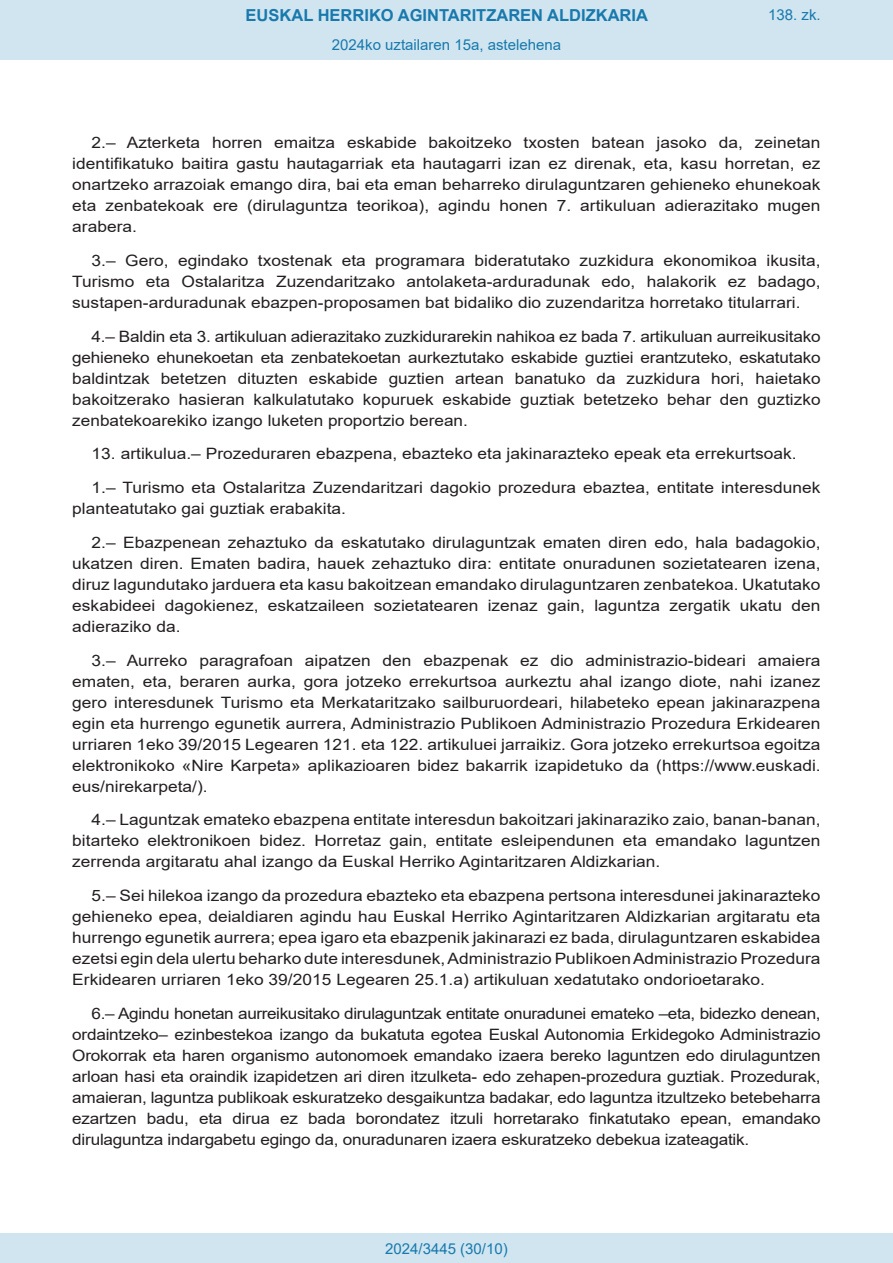
<style>
.page{position:relative;width:893px;height:1263px;background:#fff}
.page>*{position:absolute;margin:0;border:0;box-sizing:border-box;transform-origin:0 0}
.t1{font:700 16.5px "Arial";color:#1879ad}
.BOPVDetalle{font:15.6px/21px "Arial";color:#231f20;text-align:justify;scale:1.11 1}
.BOPVDetalle-2{font:15.6px/21px "Arial";color:#231f20;text-align:justify;scale:1.09 1}
.Paginacion_Centro{font:15px "Arial";color:#1879ad}
</style>
<div class="page">
<div style="left:0;top:0;width:893px;height:60px;background:#d0e5f0"></div>
<div style="left:0;top:1233px;width:893px;height:30px;background:#d0e5f0"></div>
<p class="t1" style="left:246px;top:3px;width:404px">EUSKAL HERRIKO AGINTARITZAREN ALDIZKARIA</p>
<p class="Paginacion_Centro" style="left:332px;top:35px;width:231px">2024ko uztailaren 15a, astelehena</p>
<p class="Paginacion_Centro" style="left:768px;top:5px;width:54px">138. zk.</p>
<p class="BOPVDetalle" style="left:72px;top:132px;width:676px;text-indent:19px">2.– Azterketa horren emaitza eskabide bakoitzeko txosten batean jasoko da, zeinetan identifikatuko baitira gastu hautagarriak eta hautagarri izan ez direnak, eta, kasu horretan, ez onartzeko arrazoiak emango dira, bai eta eman beharreko dirulaguntzaren gehieneko ehunekoak eta zenbatekoak ere (dirulaguntza teorikoa), agindu honen 7. artikuluan adierazitako mugen arabera.</p>
<p class="BOPVDetalle" style="left:72px;top:250px;width:676px;text-indent:19px">3.– Gero, egindako txostenak eta programara bideratutako zuzkidura ekonomikoa ikusita, Turismo eta Ostalaritza Zuzendaritzako antolaketa-arduradunak edo, halakorik ez badago, sustapen-arduradunak ebazpen-proposamen bat bidaliko dio zuzendaritza horretako titularrari.</p>
<p class="BOPVDetalle-2" style="left:72px;top:326px;width:688px;text-indent:19px">4.– Baldin eta 3. artikuluan adierazitako zuzkidurarekin nahikoa ez bada 7. artikuluan aurreikusitako gehieneko ehunekoetan eta zenbatekoetan aurkeztutako eskabide guztiei erantzuteko, eskatutako baldintzak betetzen dituzten eskabide guztien artean banatuko da zuzkidura hori, haietako bakoitzerako hasieran kalkulatutako kopuruek eskabide guztiak betetzeko behar den guztizko zenbatekoarekiko izango luketen proportzio berean.</p>
<p class="BOPVDetalle" style="left:92px;top:443px;width:637px">13. artikulua.– Prozeduraren ebazpena, ebazteko eta jakinarazteko epeak eta errekurtsoak.</p>
<p class="BOPVDetalle" style="left:72px;top:477px;width:676px;text-indent:19px">1.– Turismo eta Ostalaritza Zuzendaritzari dagokio prozedura ebaztea, entitate interesdunek planteatutako gai guztiak erabakita.</p>
<p class="BOPVDetalle" style="left:72px;top:532px;width:676px;text-indent:19px">2.– Ebazpenean zehaztuko da eskatutako dirulaguntzak ematen diren edo, hala badagokio, ukatzen diren. Ematen badira, hauek zehaztuko dira: entitate onuradunen sozietatearen izena, diruz lagundutako jarduera eta kasu bakoitzean emandako dirulaguntzaren zenbatekoa. Ukatutako eskabideei dagokienez, eskatzaileen sozietatearen izenaz gain, laguntza zergatik ukatu den adieraziko da.</p>
<p class="BOPVDetalle" style="left:72px;top:650px;width:676px;text-indent:19px">3.– Aurreko paragrafoan aipatzen den ebazpenak ez dio administrazio-bideari amaiera ematen, eta, beraren aurka, gora jotzeko errekurtsoa aurkeztu ahal izango diote, nahi izanez gero interesdunek Turismo eta Merkataritzako sailburuordeari, hilabeteko epean jakinarazpena egin eta hurrengo egunetik aurrera, Administrazio Publikoen Administrazio Prozedura Erkidearen urriaren 1eko 39/2015 Legearen 121. eta 122. artikuluei jarraikiz. Gora jotzeko errekurtsoa egoitza elektronikoko «Nire Karpeta» aplikazioaren bidez bakarrik izapidetuko da (https://www.euskadi. eus/nirekarpeta/).</p>
<p class="BOPVDetalle" style="left:72px;top:809px;width:676px;text-indent:19px">4.– Laguntzak emateko ebazpena entitate interesdun bakoitzari jakinaraziko zaio, banan-banan, bitarteko elektronikoen bidez. Horretaz gain, entitate esleipendunen eta emandako laguntzen zerrenda argitaratu ahal izango da Euskal Herriko Agintaritzaren Aldizkarian.</p>
<p class="BOPVDetalle" style="left:72px;top:885px;width:676px;text-indent:19px">5.– Sei hilekoa izango da prozedura ebazteko eta ebazpena pertsona interesdunei jakinarazteko gehieneko epea, deialdiaren agindu hau Euskal Herriko Agintaritzaren Aldizkarian argitaratu eta hurrengo egunetik aurrera; epea igaro eta ebazpenik jakinarazi ez bada, dirulaguntzaren eskabidea ezetsi egin dela ulertu beharko dute interesdunek, Administrazio Publikoen Administrazio Prozedura Erkidearen urriaren 1eko 39/2015 Legearen 25.1.a) artikuluan xedatutako ondorioetarako.</p>
<p class="BOPVDetalle-2" style="left:72px;top:1003px;width:688px;text-indent:19px">6.– Agindu honetan aurreikusitako dirulaguntzak entitate onuradunei emateko –eta, bidezko denean, ordaintzeko– ezinbestekoa izango da bukatuta egotea Euskal Autonomia Erkidegoko Administrazio Orokorrak eta haren organismo autonomoek emandako izaera bereko laguntzen edo dirulaguntzen arloan hasi eta oraindik izapidetzen ari diren itzulketa- edo zehapen-prozedura guztiak. Prozedurak, amaieran, laguntza publikoak eskuratzeko desgaikuntza badakar, edo laguntza itzultzeko betebeharra ezartzen badu, eta dirua ez bada borondatez itzuli horretarako finkatutako epean, emandako dirulaguntza indargabetu egingo da, onuradunaren izaera eskuratzeko debekua izateagatik.</p>
<p class="Paginacion_Centro" style="left:385px;top:1238px;width:124px">2024/3445 (30/10)</p>
</div>
